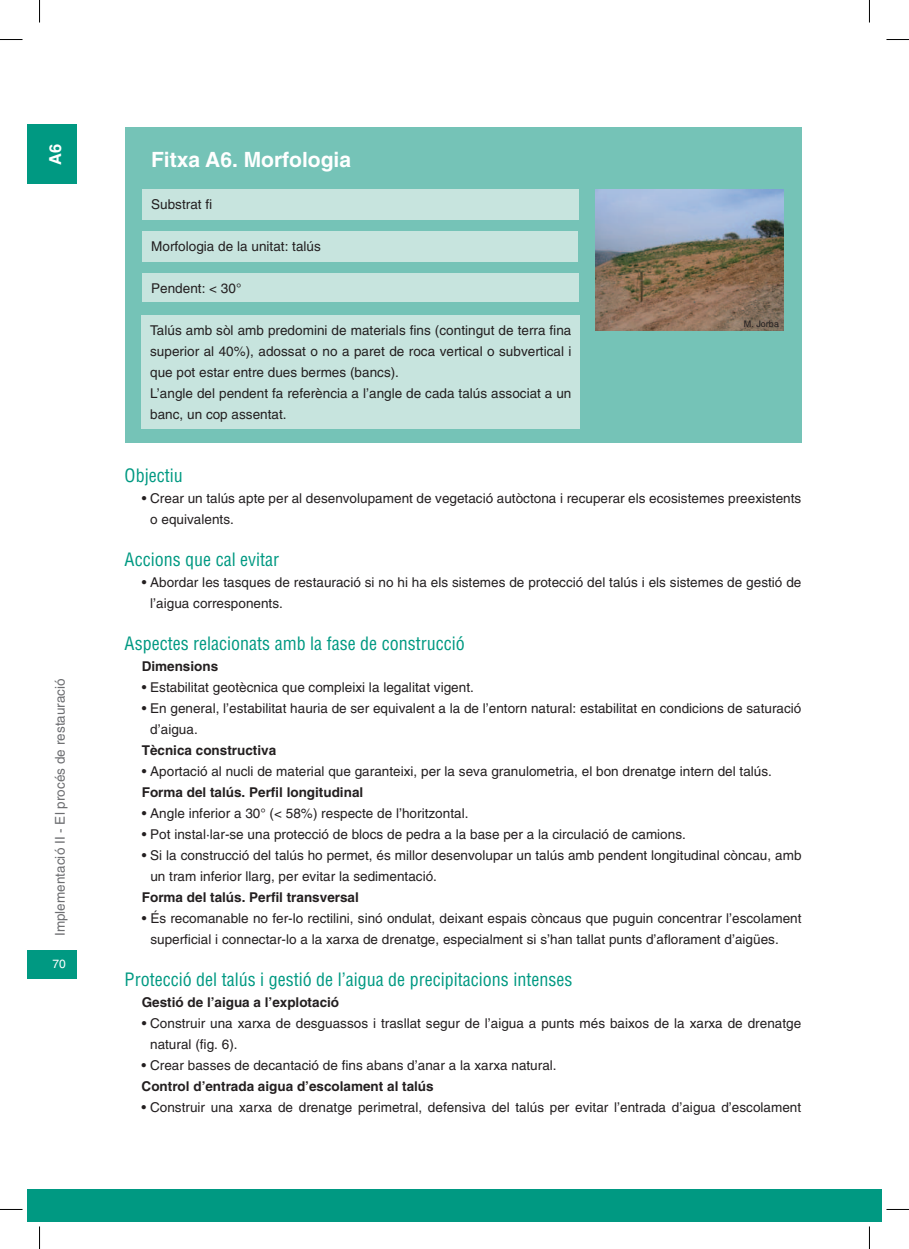
<style>
.page{position:relative;width:909px;height:1249px;background:#fff}
.page>*{position:absolute;margin:0;border:0;box-sizing:border-box;transform-origin:0 0}
.t1{font:700 21px "Helvetica";color:#fff}
.t2{font:condensed 18px "Helvetica";color:#009982}
.t3{font:700 16.5px "Helvetica";color:#fff}
.t4{font:13.5px/21px "Helvetica";color:#231f20}
.t5{font:700 13.5px "Helvetica";color:#231f20}
.t6{font:13.5px "Helvetica";color:#6c6d70}
.t7{font:12px "Helvetica";color:#fff}
.t8{font:9px "Helvetica";color:#231f20}
</style>
<div class="page">
<div style="left:28px;top:1188px;width:841px;height:33px;background:#009982"></div>
<div style="left:28px;top:950px;width:49px;height:28px;background:#009982"></div>
<div style="left:27px;top:125px;width:49px;height:59px;background:#009982"></div>
<div style="left:125px;top:127px;width:676px;height:315px;background:#75c3b7"></div>
<div style="left:143px;top:189px;width:436px;height:31px;background:#c7e4de"></div>
<div style="left:143px;top:231px;width:435px;height:30px;background:#c7e4de"></div>
<div style="left:143px;top:273px;width:436px;height:29px;background:#c7e4de"></div>
<div style="left:142px;top:315px;width:438px;height:113px;background:#c7e4de"></div>
<div style="left:869px;top:1188px;width:12px;height:33px;background:#009982"></div>
<img style="left:595px;top:189px;width:188px;height:141px">
<svg style="left:0;top:39px;width:22px;height:1px"></svg>
<svg style="left:886px;top:39px;width:22px;height:1px"></svg>
<svg style="left:0;top:1209px;width:22px;height:1px"></svg>
<svg style="left:886px;top:1209px;width:22px;height:1px"></svg>
<svg style="left:39px;top:0;width:1px;height:22px"></svg>
<svg style="left:39px;top:1226px;width:1px;height:22px"></svg>
<svg style="left:868px;top:0;width:1px;height:22px"></svg>
<svg style="left:868px;top:1227px;width:1px;height:21px"></svg>
<p class="t3" style="left:45px;top:165px;width:23px;rotate:-90deg">A6</p>
<h1 class="t1" style="left:151px;top:146px;width:201px">Fitxa A6. Morfologia</h1>
<p class="t4" style="left:151px;top:193px;width:63px">Substrat fi</p>
<p class="t4" style="left:151px;top:235px;width:171px">Morfologia de la unitat: talús</p>
<p class="t4" style="left:151px;top:277px;width:92px">Pendent: &lt; 30°</p>
<p class="t4" style="left:150px;top:319px;width:422px">Talús amb sòl amb predomini de materials fins (contingut de terra fina superior al 40%), adossat o no a paret de roca vertical o subvertical i que pot estar entre dues bermes (bancs).<br>L’angle del pendent fa referència a l’angle de cada talús associat a un banc, un cop assentat.</p>
<p class="t8" style="left:743px;top:318px;width:37px">M. Jorba</p>
<p class="t6" style="left:52px;top:936px;width:259px;rotate:-90deg">Implementació II - El procés de restauració</p>
<p class="t7" style="left:52px;top:956px;width:15px">70</p>
<h2 class="t2" style="left:125px;top:464px;width:59px">Objectiu</h2>
<p class="t4" style="left:150px;top:487px;width:652px;text-indent:-9px">• Crear un talús apte per al desenvolupament de vegetació autòctona i recuperar els ecosistemes preexistents o equivalents.</p>
<h2 class="t2" style="left:125px;top:548px;width:156px">Accions que cal evitar</h2>
<p class="t4" style="left:150px;top:571px;width:652px;text-indent:-9px">• Abordar les tasques de restauració si no hi ha els sistemes de protecció del talús i els sistemes de gestió de l’aigua corresponents.</p>
<h2 class="t2" style="left:125px;top:632px;width:341px">Aspectes relacionats amb la fase de construcció</h2>
<p class="t5" style="left:142px;top:658px;width:78px">Dimensions</p>
<p class="t4" style="left:142px;top:676px;width:333px">• Estabilitat geotècnica que compleixi la legalitat vigent.</p>
<p class="t4" style="left:150px;top:697px;width:652px;text-indent:-9px">• En general, l’estabilitat hauria de ser equivalent a la de l’entorn natural: estabilitat en condicions de saturació d’aigua.</p>
<p class="t5" style="left:142px;top:742px;width:136px">Tècnica constructiva</p>
<p class="t4" style="left:142px;top:760px;width:631px">• Aportació al nucli de material que garanteixi, per la seva granulometria, el bon drenatge intern del talús.</p>
<p class="t5" style="left:142px;top:784px;width:223px">Forma del talús. Perfil longitudinal</p>
<p class="t4" style="left:142px;top:802px;width:328px">• Angle inferior a 30° (&lt; 58%) respecte de l’horitzontal.</p>
<p class="t4" style="left:142px;top:823px;width:545px">• Pot instal·lar-se una protecció de blocs de pedra a la base per a la circulació de camions.</p>
<p class="t4" style="left:150px;top:844px;width:652px;text-indent:-9px">• Si la construcció del talús ho permet, és millor desenvolupar un talús amb pendent longitudinal còncau, amb un tram inferior llarg, per evitar la sedimentació.</p>
<p class="t5" style="left:142px;top:889px;width:218px">Forma del talús. Perfil transversal</p>
<p class="t4" style="left:150px;top:907px;width:652px;text-indent:-8px">• És recomanable no fer-lo rectilini, sinó ondulat, deixant espais còncaus que puguin concentrar l’escolament superficial i connectar-lo a la xarxa de drenatge, especialment si s’han tallat punts d’aflorament d’aigües.</p>
<h2 class="t2" style="left:125px;top:968px;width:449px">Protecció del talús i gestió de l’aigua de precipitacions intenses</h2>
<p class="t5" style="left:142px;top:994px;width:199px">Gestió de l’aigua a l’explotació</p>
<p class="t4" style="left:150px;top:1012px;width:652px;text-indent:-8px">• Construir una xarxa de desguassos i trasllat segur de l’aigua a punts més baixos de la xarxa de drenatge natural (fig. 6).</p>
<p class="t4" style="left:141px;top:1054px;width:416px">• Crear basses de decantació de fins abans d’anar a la xarxa natural.</p>
<p class="t5" style="left:141px;top:1078px;width:293px">Control d’entrada aigua d’escolament al talús</p>
<p class="t4" style="left:141px;top:1096px;width:661px">• Construir una xarxa de drenatge perimetral, defensiva del talús per evitar l’entrada d’aigua d’escolament</p>
</div>
